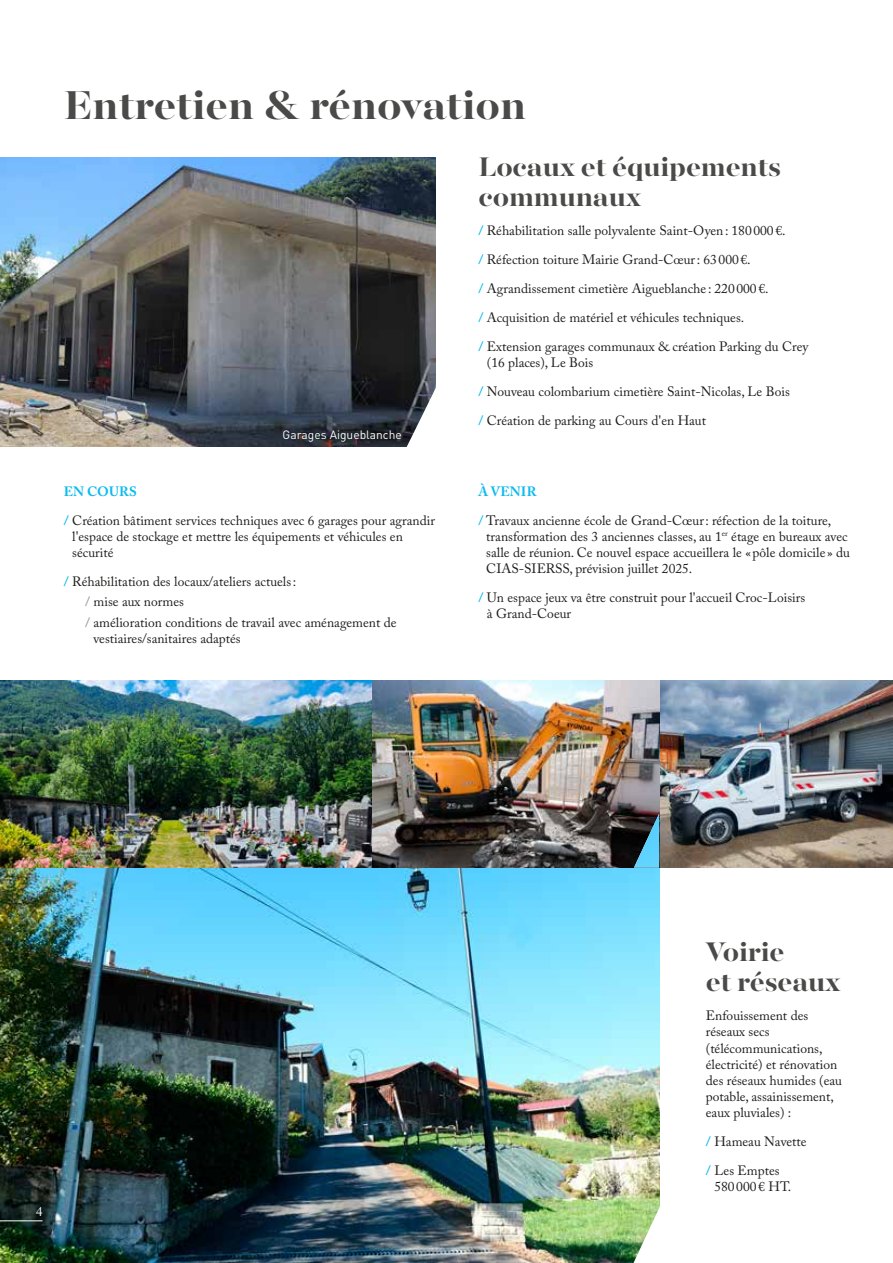
<style>
.page{position:relative;width:893px;height:1263px;background:#fff}
.page>*{position:absolute;margin:0;border:0;box-sizing:border-box;transform-origin:0 0}
.t1{font:700 45px "Majesti Banner";color:#4a4a49}
.t2{font:700 30px/30px "Majesti Banner";letter-spacing:-.005em;color:#4a4a49}
.t3{font:13.5px/16.2px "Adobe Caslon Pro";color:#1d1d1b}
.t4{font:13.5px "Adobe Caslon Pro";color:#fff}
.t5{font:12px "DIN Pro";color:#fff}
.s1{font-weight:700;color:#0bbbef}
.s2{font-weight:700;color:#9d9d9c}
</style>
<div class="page">
<img style="left:0;top:867px;width:659px;height:396px">
<img style="left:0;top:158px;width:436px;height:288px">
<img style="left:0;top:680px;width:893px;height:187px">
<svg style="left:633px;top:1162px;width:27px;height:101px"></svg>
<img style="left:634px;top:814px;width:25px;height:53px">
<svg style="left:389px;top:332px;width:47px;height:115px"></svg>
<hr style="left:0;top:1220px;width:43px;height:1px;background:#fff">
<h1 class="t1" style="left:64px;top:76px;width:464px">Entretien &amp; rénovation</h1>
<h2 class="t2" style="left:478px;top:154px;width:304px">Locaux et équipements communaux</h2>
<p class="t3" style="left:478px;top:216px;width:331px;line-height:29px"><span class="s1">/</span> Réhabilitation salle polyvalente Saint-Oyen: 180 000€.<br><span class="s1">/</span> Réfection toiture Mairie Grand-Cœur: 63000€.<br><span class="s1">/</span> Agrandissement cimetière Aigueblanche : 220 000 €.<br><span class="s1">/</span> Acquisition de matériel et véhicules techniques.<br><span class="s1">/</span> Extension garages communaux &amp; création Parking du Crey</p>
<p class="t3" style="left:478px;top:348px;width:313px;line-height:29px;text-indent:8px">(16 places), Le Bois<br><span class="s1">/</span> Nouveau colombarium cimetière Saint-Nicolas, Le Bois <span class="s1">/</span> Création de parking au Cours d'en Haut</p>
<p class="t5" style="left:283px;top:425px;width:121px">Garages Aigueblanche</p>
<p class="t3" style="left:64px;top:476px;width:373px;line-height:29px"><span class="s1">EN COURS<br>/</span> Création bâtiment services techniques avec 6 garages pour agrandir</p>
<p class="t3" style="left:72px;top:528px;width:332px">l'espace de stockage et mettre les équipements et véhicules en sécurité</p>
<p class="t3" style="left:85px;top:571px;width:313px;line-height:20.4px;text-indent:-21px"><span class="s1">/</span> Réhabilitation des locaux/ateliers actuels:<br><span class="s2">/</span> mise aux normes<br><span class="s2">/</span> amélioration conditions de travail avec aménagement de</p>
<p class="t3" style="left:94px;top:630px;width:149px">vestiaires/sanitaires adaptés</p>
<p class="t3" style="left:478px;top:476px;width:354px;line-height:29px"><span class="s1">À VENIR<br>/</span> Travaux ancienne école de Grand-Cœur: réfection de la toiture,</p>
<p class="t3" style="left:486px;top:528px;width:365px">transformation des 3 anciennes classes, au 1<sup>er</sup> étage en bureaux avec salle de réunion. Ce nouvel espace accueillera le «pôle domicile » du<br>CIAS-SIERSS, prévision juillet 2025.</p>
<p class="t3" style="left:487px;top:589px;width:320px;text-indent:-8px"><span class="s1">/</span> Un espace jeux va être construit pour l'accueil Croc-Loisirs à Grand-Coeur</p>
<p class="t4" style="left:36px;top:1204px;width:8px">4</p>
<h2 class="t2" style="left:706px;top:939px;width:136px">Voirie<br>et réseaux</h2>
<p class="t3" style="left:706px;top:1007px;width:138px">Enfouissement des réseaux secs (télécommunications, électricité) et rénovation des réseaux humides (eau potable, assainissement, eaux pluviales) :</p>
<p class="t3" style="left:706px;top:1127px;width:102px;line-height:29px"><span class="s1">/</span> Hameau Navette <span class="s1">/</span> Les Emptes</p>
<p class="t3" style="left:714px;top:1179px;width:78px">580 000 € HT.</p>
</div>
